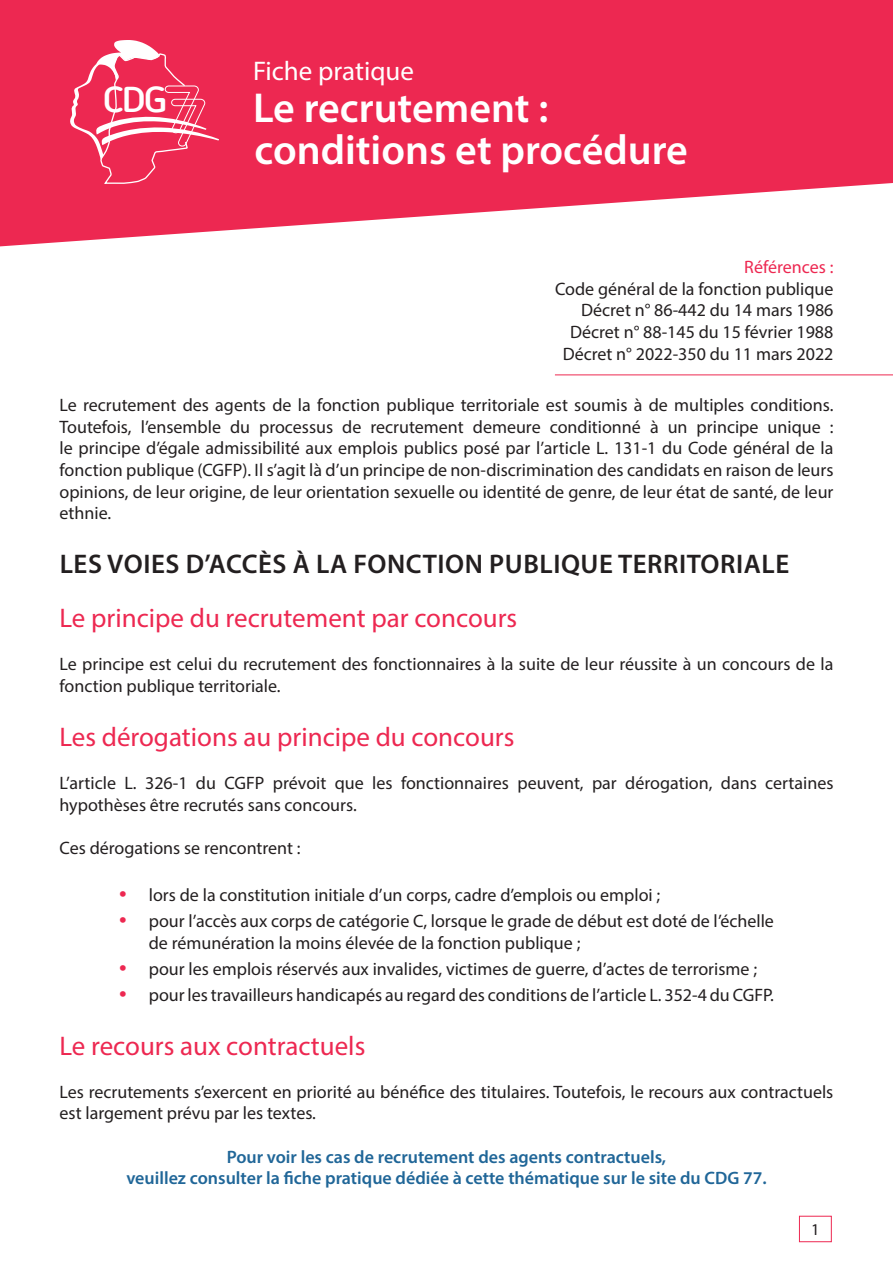
<style>
.page{position:relative;width:893px;height:1263px;background:#fff}
.page>*{position:absolute;margin:0;border:0;box-sizing:border-box;transform-origin:0 0}
.t1{font:600 42px/42px "Myriad Pro";color:#fff}
.t2{font:700 35.85px "Netto OT";color:#fff;scale:1.14 1}
.TITRE_NIVEAU_2{font:27px "Myriad Pro";color:#ed2851}
.TITRE_NIVEAU_1{font:600 27px "Myriad Pro";letter-spacing:.02em;color:#231f20}
.t3{font:27px "Myriad Pro";color:#fff}
.PARAGRAPHE_-_TEXTE{font:18px/21.6px "Myriad Pro";color:#231f20}
.PARAGRAPHE_-_TEXTE-2{font:600 18px "Myriad Pro";color:#206698}
.t4{font:18px "Myriad Pro";color:#ed2851}
.t5{font:16.5px "Myriad Pro";color:#231f20}
.s1{font-size:27px;color:#ed2851}
</style>
<div class="page">
<div style="left:799px;top:1216px;width:33px;height:26px;border:1px solid #ed2851"></div>
<svg style="left:0;top:0;width:893px;height:246px;background:#ef4669"></svg>
<hr style="left:555px;top:374px;width:338px;height:1px;background:#ed2851">
<svg style="left:70px;top:40px;width:149px;height:144px;background:#ef4468"></svg>
<h2 class="t2" style="left:103px;top:80px;width:58px">CDG</h2>
<p class="t3" style="left:253px;top:54px;width:162px">Fiche pratique</p>
<p class="t1" style="left:253px;top:86px;width:436px">Le recrutement : conditions et procédure</p>
<p class="t4" style="left:744px;top:256px;width:91px">Références :</p>
<p class="PARAGRAPHE_-_TEXTE" style="left:555px;top:278px;width:280px">Code général de la fonction publique</p>
<p class="PARAGRAPHE_-_TEXTE" style="left:581px;top:299px;width:254px">Décret n° 86-442 du 14 mars 1986</p>
<p class="PARAGRAPHE_-_TEXTE" style="left:570px;top:321px;width:265px">Décret n° 88-145 du 15 février 1988</p>
<p class="PARAGRAPHE_-_TEXTE" style="left:563px;top:342px;width:272px">Décret n° 2022-350 du 11 mars 2022</p>
<p class="PARAGRAPHE_-_TEXTE" style="left:60px;top:394px;width:775px;text-align:justify">Le recrutement des agents de la fonction publique territoriale est soumis à de multiples conditions.<br>Toutefois, l’ensemble du processus de recrutement demeure conditionné à un principe unique : le principe d’égale admissibilité aux emplois publics posé par l’article L. 131-1 du Code général de la fonction publique (CGFP). Il s’agit là d’un principe de non-discrimination des candidats en raison de leurs opinions, de leur origine, de leur orientation sexuelle ou identité de genre, de leur état de santé, de leur ethnie.</p>
<p class="TITRE_NIVEAU_1" style="left:60px;top:547px;width:731px">LES VOIES D’ACCÈS À LA FONCTION PUBLIQUE TERRITORIALE</p>
<p class="TITRE_NIVEAU_2" style="left:60px;top:601px;width:459px">Le principe du recrutement par concours</p>
<p class="PARAGRAPHE_-_TEXTE" style="left:60px;top:653px;width:775px">Le principe est celui du recrutement des fonctionnaires à la suite de leur réussite à un concours de la fonction publique territoriale.</p>
<p class="TITRE_NIVEAU_2" style="left:60px;top:720px;width:456px">Les dérogations au principe du concours</p>
<p class="PARAGRAPHE_-_TEXTE" style="left:60px;top:772px;width:775px">L’article L. 326-1 du CGFP prévoit que les fonctionnaires peuvent, par dérogation, dans certaines hypothèses être recrutés sans concours.</p>
<p class="PARAGRAPHE_-_TEXTE" style="left:60px;top:837px;width:243px">Ces dérogations se rencontrent :</p>
<p class="PARAGRAPHE_-_TEXTE" style="left:119px;top:884px;width:543px"><span class="s1">•</span> lors de la constitution initiale d’un corps, cadre d’emplois ou emploi ;</p>
<p class="PARAGRAPHE_-_TEXTE" style="left:149px;top:910px;width:627px;text-indent:-30px"><span class="s1">•</span> pour l’accès aux corps de catégorie C, lorsque le grade de début est doté de l’échelle de rémunération la moins élevée de la fonction publique ;</p>
<p class="PARAGRAPHE_-_TEXTE" style="left:119px;top:957px;width:640px"><span class="s1">•</span> pour les emplois réservés aux invalides, victimes de guerre, d’actes de terrorisme ;</p>
<p class="PARAGRAPHE_-_TEXTE" style="left:119px;top:983px;width:656px"><span class="s1">•</span> pour les travailleurs handicapés au regard des conditions de l’article L. 352-4 du CGFP.</p>
<p class="TITRE_NIVEAU_2" style="left:60px;top:1029px;width:307px">Le recours aux contractuels</p>
<p class="PARAGRAPHE_-_TEXTE" style="left:60px;top:1081px;width:775px">Les recrutements s’exercent en priorité au bénéfice des titulaires. Toutefois, le recours aux contractuels est largement prévu par les textes.</p>
<p class="PARAGRAPHE_-_TEXTE-2" style="left:227px;top:1145px;width:441px">Pour voir les cas de recrutement des agents contractuels,</p>
<p class="PARAGRAPHE_-_TEXTE-2" style="left:126px;top:1167px;width:642px">veuillez consulter la fiche pratique dédiée à cette thématique sur le site du CDG 77.</p>
<p class="t5" style="left:811px;top:1219px;width:10px">1</p>
</div>
